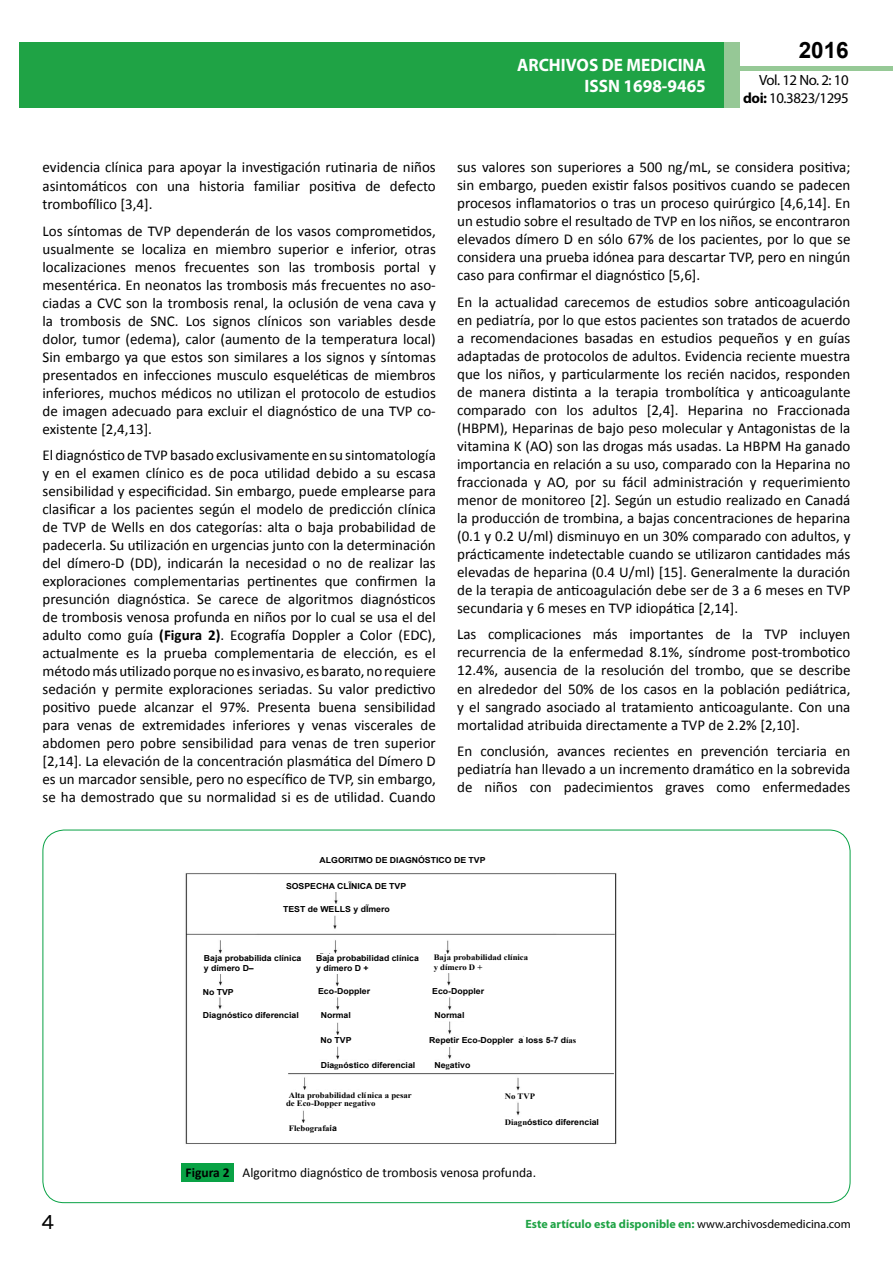
<style>
.page{position:relative;width:893px;height:1263px;background:#fff}
.page>*{position:absolute;margin:0;border:0;box-sizing:border-box;transform-origin:0 0}
.t1{font:25.5px "Tunga";color:#000}
.t2{font:700 22.5px "Arial";color:#000}
.t3{font:700 18px/21.6px "Myriad Pro";color:#fff;text-align:right;scale:.96 1}
.t4{font:15px/18px "Calibri";color:#000;text-align:justify}
.t5{font:14.85px/17.9px "Myriad Pro";letter-spacing:-.03em;color:#000;text-align:right}
.t6{font:13.5px "Calibri";color:#000}
.t7{font:700 12px "Myriad Pro";color:#1fa345}
.t8{font:700 8.25px/9.9px "Arial";color:#000;scale:1.06 1}
.t9{font:700 8.25px/9.9px "Times New Roman";color:#000;scale:1.06 1}
.s1{font-weight:700}
.s2{font-family:"Times"}
.s3{font-family:"Arial"}
.s4{font-family:"Times New Roman"}
.s5{color:#1da34a}
.s6{font-weight:400;color:#000}
</style>
<div class="page">
<div style="left:722px;top:66px;width:171px;height:5px;background:#96c996"></div>
<div style="left:19px;top:42px;width:706px;height:66px;background:#1fa345"></div>
<div style="left:725px;top:42px;width:15px;height:66px;background:#96c896"></div>
<div style="left:181px;top:1163px;width:53px;height:18px;background:#09a245"></div>
<img style="left:185px;top:873px;width:432px;height:271px">
<div style="left:496px;top:1093px;width:58px;height:8px;background:#fff"></div>
<div style="left:280px;top:1123px;width:67px;height:15px;background:#fff"></div>
<div style="left:255px;top:1090px;width:190px;height:18px;background:#fff"></div>
<div style="left:488px;top:1117px;width:117px;height:18px;background:#fff"></div>
<div style="left:428px;top:1061px;width:49px;height:10px;background:#fff"></div>
<div style="left:418px;top:1037px;width:167px;height:9px;background:#fff"></div>
<div style="left:429px;top:1012px;width:43px;height:8px;background:#fff"></div>
<div style="left:422px;top:988px;width:74px;height:9px;background:#fff"></div>
<svg style="left:433px;top:951px;width:13px;height:3px"></svg>
<hr style="left:463px;top:951px;width:58px;height:3px;background:#fff">
<div style="left:426px;top:954px;width:110px;height:19px;background:#fff"></div>
<div style="left:306px;top:1061px;width:117px;height:10px;background:#fff"></div>
<div style="left:311px;top:1035px;width:48px;height:11px;background:#fff"></div>
<div style="left:311px;top:1010px;width:55px;height:11px;background:#fff"></div>
<div style="left:309px;top:987px;width:75px;height:10px;background:#fff"></div>
<hr style="left:348px;top:950px;width:53px;height:4px;background:#fff">
<div style="left:309px;top:954px;width:114px;height:20px;background:#fff"></div>
<div style="left:195px;top:988px;width:53px;height:9px;background:#fff"></div>
<div style="left:192px;top:1010px;width:113px;height:17px;background:#fff"></div>
<div style="left:192px;top:954px;width:111px;height:20px;background:#fff"></div>
<div style="left:276px;top:905px;width:127px;height:10px;background:#fff"></div>
<div style="left:271px;top:878px;width:150px;height:13px;background:#fff"></div>
<p class="t3" style="left:517px;top:53px;width:198px">ARCHIVOS DE MEDICINA<br>ISSN 1698-9465</p>
<h2 class="t2" style="left:799px;top:35px;width:52px">2016</h2>
<p class="t5" style="left:743px;top:71px;width:107px">Vol. 12 No. 2: 10 <span class="s1">doi:</span> 10.3823/1295</p>
<p class="t4" style="left:43px;top:158px;width:395px;line-height:18.5px">evidencia clínica para apoyar la investigación rutinaria de niños asintomáticos con una historia familiar positiva de defecto trombofílico [3,4].</p>
<p class="t4" style="left:43px;top:222px;width:395px">Los síntomas de TVP dependerán de los vasos comprometidos, usualmente se localiza en miembro superior e inferior, otras localizaciones menos frecuentes son las trombosis portal y mesentérica. En neonatos las trombosis más frecuentes no aso&shy;ciadas a CVC son la trombosis renal, la oclusión de vena cava y la trombosis de SNC. Los signos clínicos son variables desde dolor, tumor (edema), calor (aumento de la temperatura local)<br>Sin embargo ya que estos son similares a los signos y síntomas presentados en infecciones musculo esqueléticas de miembros inferiores, muchos médicos no utilizan el protocolo de estudios de imagen adecuado para excluir el diagnóstico de una TVP co&shy;existente [2,4,13].</p>
<p class="t4" style="left:43px;top:446px;width:395px">El diagnóstico de TVP basado exclusivamente en su sintomatología y en el examen clínico es de poca utilidad debido a su escasa sensibilidad y especificidad. Sin embargo, puede emplearse para clasificar a los pacientes según el modelo de predicción clínica de TVP de Wells en dos categorías: alta o baja probabilidad de padecerla. Su utilización en urgencias junto con la determinación del dímero-D (DD), indicarán la necesidad o no de realizar las exploraciones complementarias pertinentes que confirmen la presunción diagnóstica. Se carece de algoritmos diagnósticos de trombosis venosa profunda en niños por lo cual se usa el del adulto como guía <span class="s1">(Figura 2)</span>. Ecografía Doppler a Color (EDC), actualmente es la prueba complementaria de elección, es el método más utilizado porque no es invasivo, es barato, no requiere sedación y permite exploraciones seriadas. Su valor predictivo positivo puede alcanzar el 97%. Presenta buena sensibilidad para venas de extremidades inferiores y venas viscerales de abdomen pero pobre sensibilidad para venas de tren superior [2,14]. La elevación de la concentración plasmática del Dímero D es un marcador sensible, pero no específico de TVP, sin embargo, se ha demostrado que su normalidad si es de utilidad. Cuando</p>
<p class="t4" style="left:457px;top:158px;width:395px">sus valores son superiores a 500 ng/mL, se considera positiva; sin embargo, pueden existir falsos positivos cuando se padecen procesos inflamatorios o tras un proceso quirúrgico [4,6,14]. En un estudio sobre el resultado de TVP en los niños, se encontraron elevados dímero D en sólo 67% de los pacientes, por lo que se considera una prueba idónea para descartar TVP, pero en ningún caso para confirmar el diagnóstico [5,6].</p>
<p class="t4" style="left:457px;top:293px;width:395px">En la actualidad carecemos de estudios sobre anticoagulación en pediatría, por lo que estos pacientes son tratados de acuerdo a recomendaciones basadas en estudios pequeños y en guías adaptadas de protocolos de adultos. Evidencia reciente muestra que los niños, y particularmente los recién nacidos, responden de manera distinta a la terapia trombolítica y anticoagulante comparado con los adultos [2,4]. Heparina no Fraccionada (HBPM), Heparinas de bajo peso molecular y Antagonistas de la vitamina K (AO) son las drogas más usadas. La HBPM Ha ganado importancia en relación a su uso, comparado con la Heparina no fraccionada y AO, por su fácil administración y requerimiento menor de monitoreo [2]. Según un estudio realizado en Canadá la producción de trombina, a bajas concentraciones de heparina (0.1 y 0.2 U/ml) disminuyo en un 30% comparado con adultos, y prácticamente indetectable cuando se utilizaron cantidades más elevadas de heparina (0.4 U/ml) [15]. Generalmente la duración de la terapia de anticoagulación debe ser de 3 a 6 meses en TVP secundaria y 6 meses en TVP idiopática [2,14].</p>
<p class="t4" style="left:457px;top:625px;width:395px">Las complicaciones más importantes de la TVP incluyen recurrencia de la enfermedad 8.1%, síndrome post-trombotico 12.4%, ausencia de la resolución del trombo, que se describe en alrededor del 50% de los casos en la población pediátrica, y el sangrado asociado al tratamiento anticoagulante. Con una mortalidad atribuida directamente a TVP de 2.2% [2,10].</p>
<p class="t4" style="left:457px;top:742px;width:395px">En conclusión, avances recientes en prevención terciaria en pediatría han llevado a un incremento dramático en la sobrevida de niños con padecimientos graves como enfermedades</p>
<p class="t8" style="left:320px;top:855px;width:158px">ALGORITMO DE DIAGNÓSTICO DE TVP</p>
<p class="t8" style="left:286px;top:881px;width:115px">SOSPECHA CLĨNICA DE TVP</p>
<p class="t8" style="left:283px;top:904px;width:102px">TEST de WELLS y dĨmero</p>
<p class="t8" style="left:204px;top:953px;width:94px">Baja probabilida clínica y dímero D–</p>
<p class="t8" style="left:203px;top:988px;width:31px">No TVP</p>
<p class="t8" style="left:203px;top:1010px;width:92px">Diagnóstico diferencial</p>
<p class="t8" style="left:316px;top:953px;width:99px">Baja probabilidad clínica y dímero D +</p>
<p class="t8" style="left:318px;top:987px;width:50px">Eco-Doppler</p>
<p class="t8" style="left:321px;top:1010px;width:30px">Normal</p>
<p class="t8" style="left:320px;top:1036px;width:31px">No TVP</p>
<p class="t8" style="left:321px;top:1060px;width:91px">Dia<span class="s2">gn</span>óstico diferencial</p>
<p class="t9" style="left:286px;top:1090px;width:120px;line-height:8.2px;text-indent:3px">Alta probabilidad clínica a pesar de Eco-Dopper negativo</p>
<p class="t9" style="left:289px;top:1123px;width:47px">Flebografa<span class="s3">ía</span></p>
<p class="t9" style="left:434px;top:952px;width:91px">Baja probabilidad clínica y dímero D +</p>
<p class="t8" style="left:432px;top:987px;width:50px">Eco-Doppler</p>
<p class="t8" style="left:434px;top:1010px;width:30px">Normal</p>
<p class="t8" style="left:429px;top:1036px;width:140px">Repetir Eco-Doppler a loss 5-7 d<span class="s4">ías</span></p>
<p class="t8" style="left:434px;top:1060px;width:35px">Ne<span class="s4">g</span>ativo</p>
<p class="t9" style="left:505px;top:1091px;width:30px">No TVP</p>
<p class="t8" style="left:505px;top:1118px;width:90px"><span class="s4">Diagn</span>óstico diferencial</p>
<p class="t6" style="left:186px;top:1164px;width:352px"><span class="s1">Figura 2</span> Algoritmo diagnóstico de trombosis venosa profunda.</p>
<h1 class="t1" style="left:41px;top:1205px;width:15px">4</h1>
<p class="t7" style="left:525px;top:1216px;width:327px">Este artículo esta disp<span class="s5">oni</span>ble en: <span class="s6">www.archivosdemedicina.com</span></p>
</div>
